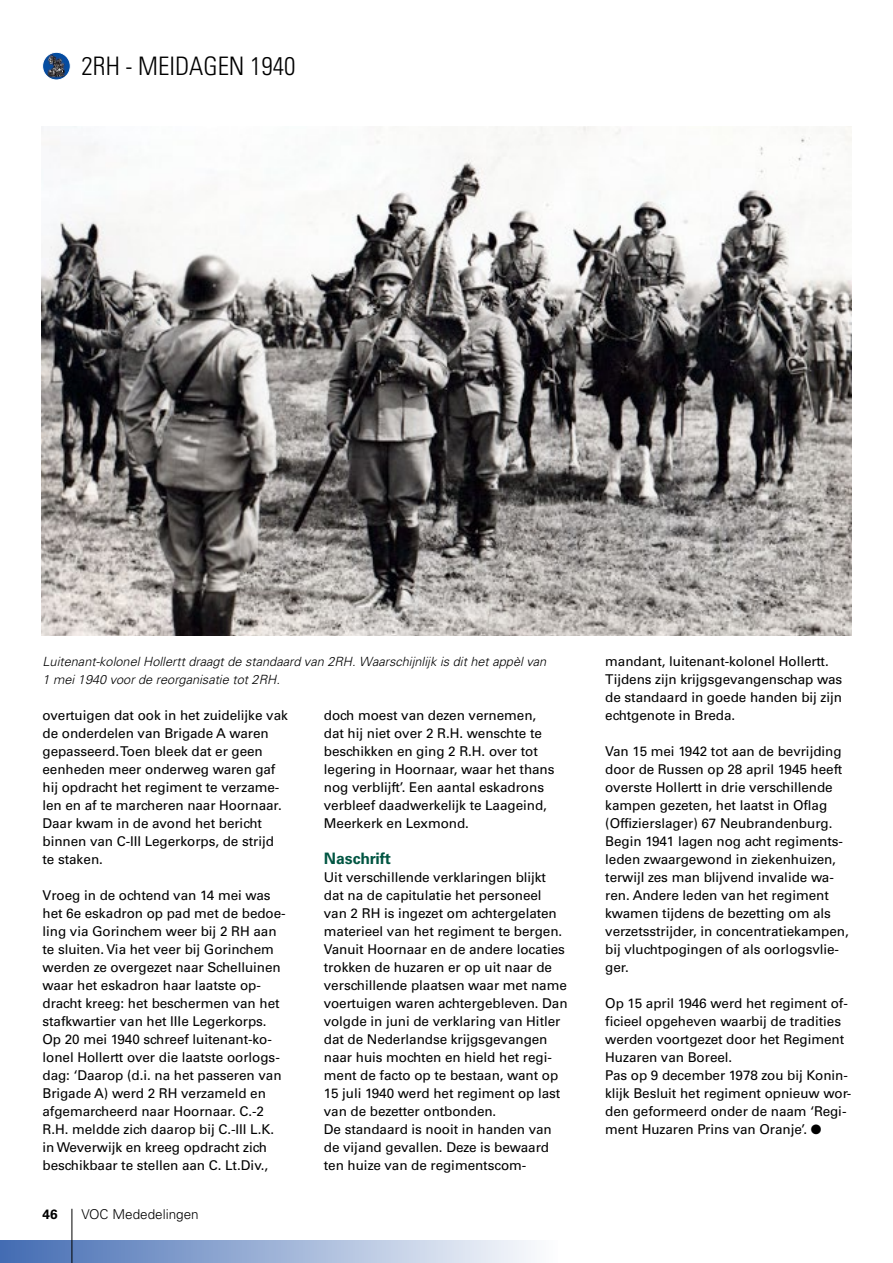
<style>
.page{position:relative;width:893px;height:1263px;background:#fff}
.page>*{position:absolute;margin:0;border:0;box-sizing:border-box;transform-origin:0 0}
.t1{font:300 condensed 25.5px "Univers";color:#000}
.t2{font:700 15.75px "Univers";color:#005542}
.t3{font:13.5px/18px "Univers";letter-spacing:-.005em;color:#000}
.t4{font:300 13.5px "Univers";color:#000}
.t5{font:700 13.5px "Univers";color:#000}
.t6{font:italic 300 12.75px/18px "Univers";color:#000}
</style>
<div class="page">
<div style="left:0;top:1240px;width:557px;height:23px;background:linear-gradient(to right,#436cb3,#fdfdfe)"></div>
<hr style="left:72px;top:1209px;width:1px;height:54px;background:#000">
<img style="left:43px;top:52px;width:27px;height:28px;border-radius:14px">
<div style="left:42px;top:52px;width:29px;height:28px;border:1px solid #fff;border-radius:50%"></div>
<img style="left:41px;top:126px;width:811px;height:510px">
<h1 class="t1" style="left:82px;top:51px;width:215px">2RH - MEIDAGEN 1940</h1>
<p class="t6" style="left:43px;top:652px;width:505px">Luitenant-kolonel Hollertt draagt de standaard van 2RH. Waarschijnlijk is dit het appèl van<br>1 mei 1940 voor de reorganisatie tot 2RH.</p>
<p class="t3" style="left:43px;top:706px;width:247px">overtuigen dat ook in het zuidelijke vak de onderdelen van Brigade A waren gepasseerd. Toen bleek dat er geen eenheden meer onderweg waren gaf hij opdracht het regiment te verzame&shy;len en af te marcheren naar Hoornaar.<br>Daar kwam in de avond het bericht binnen van C-III Legerkorps, de strijd te staken.</p>
<p class="t3" style="left:43px;top:886px;width:245px">Vroeg in de ochtend van 14 mei was het 6e eskadron op pad met de bedoe&shy;ling via Gorinchem weer bij 2 RH aan te sluiten. Via het veer bij Gorinchem werden ze overgezet naar Schelluinen waar het eskadron haar laatste op&shy;dracht kreeg: het beschermen van het stafkwartier van het IIIe Legerkorps.<br>Op 20 mei 1940 schreef luitenant-ko&shy;lonel Hollertt over die laatste oorlogs&shy;dag: ‘Daarop (d.i. na het passeren van Brigade A) werd 2 RH verzameld en afgemarcheerd naar Hoornaar. C.-2<br>R.H. meldde zich daarop bij C.-III L.K. in Weverwijk en kreeg opdracht zich beschikbaar te stellen aan C. Lt.Div.,</p>
<p class="t5" style="left:43px;top:1206px;width:17px">46</p>
<p class="t4" style="left:82px;top:1206px;width:119px">VOC Mededelingen</p>
<p class="t3" style="left:324px;top:706px;width:232px">doch moest van dezen vernemen, dat hij niet over 2 R.H. wenschte te beschikken en ging 2 R.H. over tot legering in Hoornaar, waar het thans nog verblijft’. Een aantal eskadrons verbleef daadwerkelijk te Laageind, Meerkerk en Lexmond.</p>
<p class="t2" style="left:324px;top:849px;width:68px">Naschrift</p>
<p class="t3" style="left:324px;top:868px;width:245px">Uit verschillende verklaringen blijkt dat na de capitulatie het personeel van 2 RH is ingezet om achtergelaten materieel van het regiment te bergen.<br>Vanuit Hoornaar en de andere locaties trokken de huzaren er op uit naar de verschillende plaatsen waar met name voertuigen waren achtergebleven. Dan volgde in juni de verklaring van Hitler dat de Nederlandse krijgsgevangen naar huis mochten en hield het regi&shy;ment de facto op te bestaan, want op 15 juli 1940 werd het regiment op last van de bezetter ontbonden.<br>De standaard is nooit in handen van de vijand gevallen. Deze is bewaard ten huize van de regimentscom-</p>
<p class="t3" style="left:605px;top:652px;width:239px">mandant, luitenant-kolonel Hollertt.<br>Tijdens zijn krijgsgevangenschap was de standaard in goede handen bij zijn echtgenote in Breda.</p>
<p class="t3" style="left:605px;top:742px;width:245px">Van 15 mei 1942 tot aan de bevrijding door de Russen op 28 april 1945 heeft overste Hollertt in drie verschillende kampen gezeten, het laatst in Oflag (Offizierslager) 67 Neubrandenburg.<br>Begin 1941 lagen nog acht regiments&shy;leden zwaargewond in ziekenhuizen, terwijl zes man blijvend invalide wa&shy;ren. Andere leden van het regiment kwamen tijdens de bezetting om als verzetsstrijder, in concentratiekampen, bij vluchtpogingen of als oorlogsvlie&shy;ger.</p>
<p class="t3" style="left:605px;top:994px;width:247px">Op 15 april 1946 werd het regiment of&shy;ficieel opgeheven waarbij de tradities werden voortgezet door het Regiment Huzaren van Boreel.<br>Pas op 9 december 1978 zou bij Konin&shy;klijk Besluit het regiment opnieuw wor&shy;den geformeerd onder de naam ‘Regi&shy;ment Huzaren Prins van Oranje’. ●</p>
</div>
